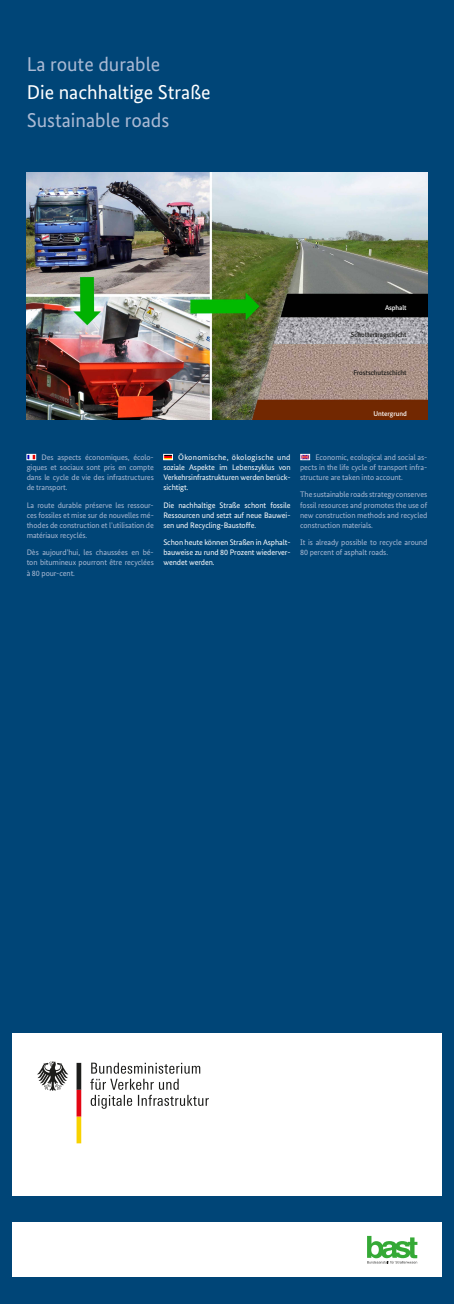
<style>
.page{position:relative;width:454px;height:1304px;background:#004577}
.page>*{position:absolute;margin:0;border:0;box-sizing:border-box;transform-origin:0 0}
.t1{font:20px "Bundes Sans";color:#abbad4}
.t2{font:20px "Bundes Sans";color:#fff}
.t3{font:8px/10.2px "Bundes Sans";letter-spacing:-.01em;color:#abbad4;text-align:justify}
.t4{font:8px/10.2px "Bundes Sans";letter-spacing:-.01em;color:#fff;text-align:justify}
.t5{font:500 7px "Bundes Sans";letter-spacing:-.01em;color:#1d1d1b}
.t6{font:500 7px "Bundes Sans";letter-spacing:-.01em;color:#fff}
</style>
<div class="page">
<div style="left:12px;top:1223px;width:429px;height:54px;background:#fff"></div>
<div style="left:12px;top:1033px;width:429px;height:163px;background:#fff"></div>
<svg style="left:37px;top:1062px;width:31px;height:29px"></svg>
<svg style="left:76px;top:1063px;width:5px;height:80px"></svg>
<svg style="left:90px;top:1063px;width:119px;height:46px"></svg>
<svg style="left:367px;top:1236px;width:51px;height:28px"></svg>
<img style="left:27px;top:173px;width:400px;height:246px">
<svg style="left:27px;top:454px;width:9px;height:6px"></svg>
<svg style="left:163px;top:454px;width:9px;height:6px"></svg>
<svg style="left:300px;top:454px;width:10px;height:6px"></svg>
<h1 class="t1" style="left:27px;top:52px;width:135px">La route durable</h1>
<h1 class="t2" style="left:27px;top:80px;width:185px">Die nachhaltige Straße</h1>
<h1 class="t1" style="left:27px;top:108px;width:144px">Sustainable roads</h1>
<p class="t6" style="left:385px;top:304px;width:23px">Asphalt</p>
<p class="t5" style="left:351px;top:331px;width:57px">Schottertragschicht</p>
<p class="t5" style="left:353px;top:368px;width:55px">Frostschutzschicht</p>
<p class="t6" style="left:373px;top:409px;width:35px">Untergrund</p>
<p class="t3" style="left:27px;top:452px;width:129px;text-indent:15px">Des aspects économiques, écolo&shy;giques et sociaux sont pris en compte dans le cycle de vie des infrastructures de transport.</p>
<p class="t3" style="left:27px;top:500px;width:129px">La route durable préserve les ressour&shy;ces fossiles et mise sur de nouvelles mé&shy;thodes de construction et l’utilisation de matériaux recyclés.</p>
<p class="t3" style="left:27px;top:547px;width:129px">Dès aujourd’hui, les chaussées en bé&shy;ton bitumineux pourront être recyclées à 80 pour-cent.</p>
<p class="t4" style="left:163px;top:452px;width:129px;text-indent:15px">Ökonomische, ökologische und soziale Aspekte im Lebenszyklus von Verkehrsinfrastrukturen werden berück&shy;sichtigt.</p>
<p class="t4" style="left:163px;top:500px;width:129px">Die nachhaltige Straße schont fossile Ressourcen und setzt auf neue Bauwei&shy;sen und Recycling-Baustoffe.</p>
<p class="t4" style="left:163px;top:537px;width:129px">Schon heute können Straßen in Asphalt&shy;bauweise zu rund 80 Prozent wiederver&shy;wendet werden.</p>
<p class="t3" style="left:300px;top:452px;width:129px;text-indent:15px">Economic, ecological and social as&shy;pects in the life cycle of transport infra&shy;structure are taken into account.</p>
<p class="t3" style="left:300px;top:489px;width:129px">The sustainable roads strategy conserves fossil resources and promotes the use of new construction methods and recycled construction materials.</p>
<p class="t3" style="left:300px;top:537px;width:129px">It is already possible to recycle around<br>80 percent of asphalt roads.</p>
</div>
